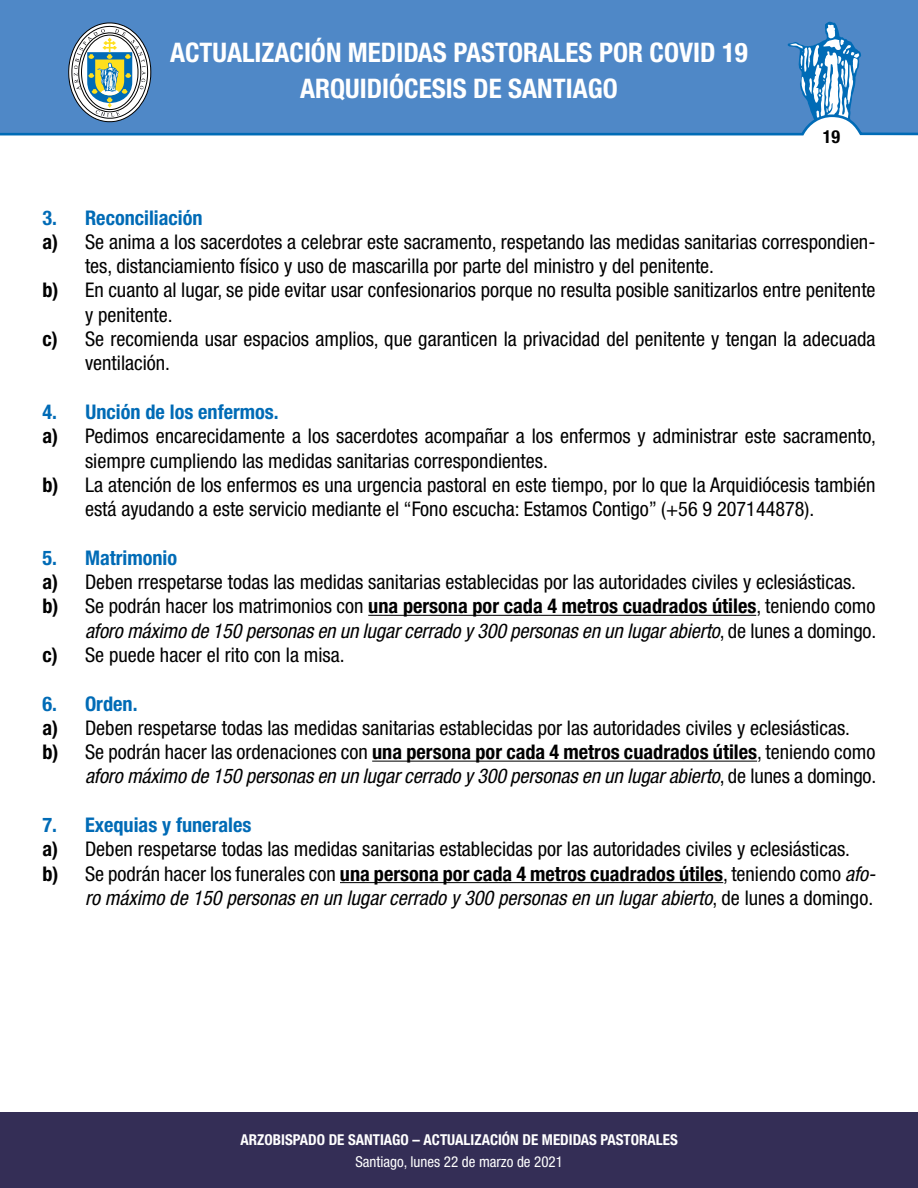
<style>
.page{position:relative;width:918px;height:1188px;background:#fff}
.page>*{position:absolute;margin:0;border:0;box-sizing:border-box;transform-origin:0 0}
.t1{font:700 condensed 27px/36px "Helvetica Neue LT Std";color:#fff;text-align:center}
.t2{font:condensed 20.25px "Helvetica Neue LT Std";color:#000}
.t3{font:italic condensed 20.25px "Helvetica Neue LT Std";letter-spacing:-.005em;color:#000}
.t4{font:700 condensed 20.25px "Helvetica Neue LT Std";color:#000}
.t5{font:700 condensed 20.25px "Helvetica Neue LT Std";color:#006bb6}
.t6{font:700 condensed 18px "Helvetica Neue LT Std";color:#000}
.t7{font:700 condensed 15px "Helvetica Neue LT Std";color:#fff}
.t8{font:condensed 15px "Helvetica Neue LT Std";color:#fff}
.s1{font-weight:700}
.s2{font-style:normal}
.s3{font-weight:400}
.s4{font-weight:400;font-style:italic}
</style>
<div class="page">
<div style="left:0;top:0;width:918px;height:134px;background:#4f88c7"></div>
<svg style="left:0;top:21px;width:918px;height:115px"></svg>
<div style="left:0;top:1112px;width:918px;height:76px;background:#342e56"></div>
<hr style="left:368px;top:615px;width:388px;height:1px;background:#000">
<hr style="left:372px;top:761px;width:385px;height:1px;background:#000">
<hr style="left:340px;top:882px;width:383px;height:1px;background:#000">
<h1 class="t1" style="left:170px;top:34px;width:579px">ACTUALIZACIÓN MEDIDAS PASTORALES POR COVID 19<br>ARQUIDIÓCESIS DE SANTIAGO</h1>
<p class="t6" style="left:823px;top:125px;width:19px">19</p>
<p class="t5" style="left:43px;top:205px;width:162px">3. Reconciliación</p>
<p class="t2" style="left:43px;top:230px;width:834px"><span class="s1">a)</span> Se anima a los sacerdotes a celebrar este sacramento, respetando las medidas sanitarias correspondien-</p>
<p class="t2" style="left:85px;top:254px;width:631px">tes, distanciamiento físico y uso de mascarilla por parte del ministro y del penitente.</p>
<p class="t2" style="left:43px;top:279px;width:835px"><span class="s1">b)</span> En cuanto al lugar, se pide evitar usar confesionarios porque no resulta posible sanitizarlos entre penitente</p>
<p class="t2" style="left:85px;top:303px;width:89px">y penitente.</p>
<p class="t2" style="left:43px;top:327px;width:834px"><span class="s1">c)</span> Se recomienda usar espacios amplios, que garanticen la privacidad del penitente y tengan la adecuada</p>
<p class="t2" style="left:85px;top:351px;width:87px">ventilación.</p>
<p class="t5" style="left:43px;top:399px;width:238px">4. Unción de los enfermos.</p>
<p class="t2" style="left:43px;top:424px;width:835px"><span class="s1">a)</span> Pedimos encarecidamente a los sacerdotes acompañar a los enfermos y administrar este sacramento,</p>
<p class="t2" style="left:85px;top:449px;width:464px">siempre cumpliendo las medidas sanitarias correspondientes.</p>
<p class="t2" style="left:43px;top:473px;width:835px"><span class="s1">b)</span> La atención de los enfermos es una urgencia pastoral en este tiempo, por lo que la Arquidiócesis también</p>
<p class="t2" style="left:85px;top:497px;width:731px">está ayudando a este servicio mediante el “Fono escucha: Estamos Contigo” (+56 9 207144878).</p>
<p class="t5" style="left:43px;top:545px;width:136px">5. Matrimonio</p>
<p class="t2" style="left:43px;top:570px;width:815px"><span class="s1">a)</span> Deben rrespetarse todas las medidas sanitarias establecidas por las autoridades civiles y eclesiásticas.</p>
<p class="t2" style="left:43px;top:594px;width:835px"><span class="s1">b)</span> Se podrán hacer los matrimonios con <span class="s1">una persona por cada 4 metros cuadrados útiles</span>, teniendo como</p>
<p class="t3" style="left:85px;top:619px;width:793px">aforo máximo de 150 personas en un lugar cerrado y 300 personas en un lugar abierto<span class="s2">, de lunes a domingo.</span></p>
<p class="t2" style="left:43px;top:643px;width:304px"><span class="s1">c)</span> Se puede hacer el rito con la misa.</p>
<p class="t5" style="left:43px;top:691px;width:97px">6. Orden.</p>
<p class="t2" style="left:43px;top:716px;width:809px"><span class="s1">a)</span> Deben respetarse todas las medidas sanitarias establecidas por las autoridades civiles y eclesiásticas.</p>
<p class="t2" style="left:43px;top:740px;width:834px"><span class="s1">b)</span> Se podrán hacer las ordenaciones con <span class="s1">una persona por cada 4 metros cuadrados útiles</span>, teniendo como</p>
<p class="t3" style="left:85px;top:765px;width:793px">aforo máximo de 150 personas en un lugar cerrado y 300 personas en un lugar abierto<span class="s2">, de lunes a domingo.</span></p>
<p class="t5" style="left:43px;top:813px;width:210px">7. Exequias y funerales</p>
<p class="t2" style="left:43px;top:837px;width:809px"><span class="s1">a)</span> Deben respetarse todas las medidas sanitarias establecidas por las autoridades civiles y eclesiásticas.</p>
<p class="t4" style="left:43px;top:861px;width:835px">b) <span class="s3">Se podrán hacer los funerales con</span> una persona por cada 4 metros cuadrados útiles<span class="s3">, teniendo como</span> <span class="s4">afo-</span></p>
<p class="t3" style="left:85px;top:886px;width:790px">ro máximo de 150 personas en un lugar cerrado y 300 personas en un lugar abierto<span class="s2">, de lunes a domingo.</span></p>
<p class="t7" style="left:241px;top:1130px;width:439px">ARZOBISPADO DE SANTIAGO – ACTUALIZACIÓN DE MEDIDAS PASTORALES</p>
<p class="t8" style="left:355px;top:1153px;width:209px">Santiago, lunes 22 de marzo de 2021</p>
</div>
